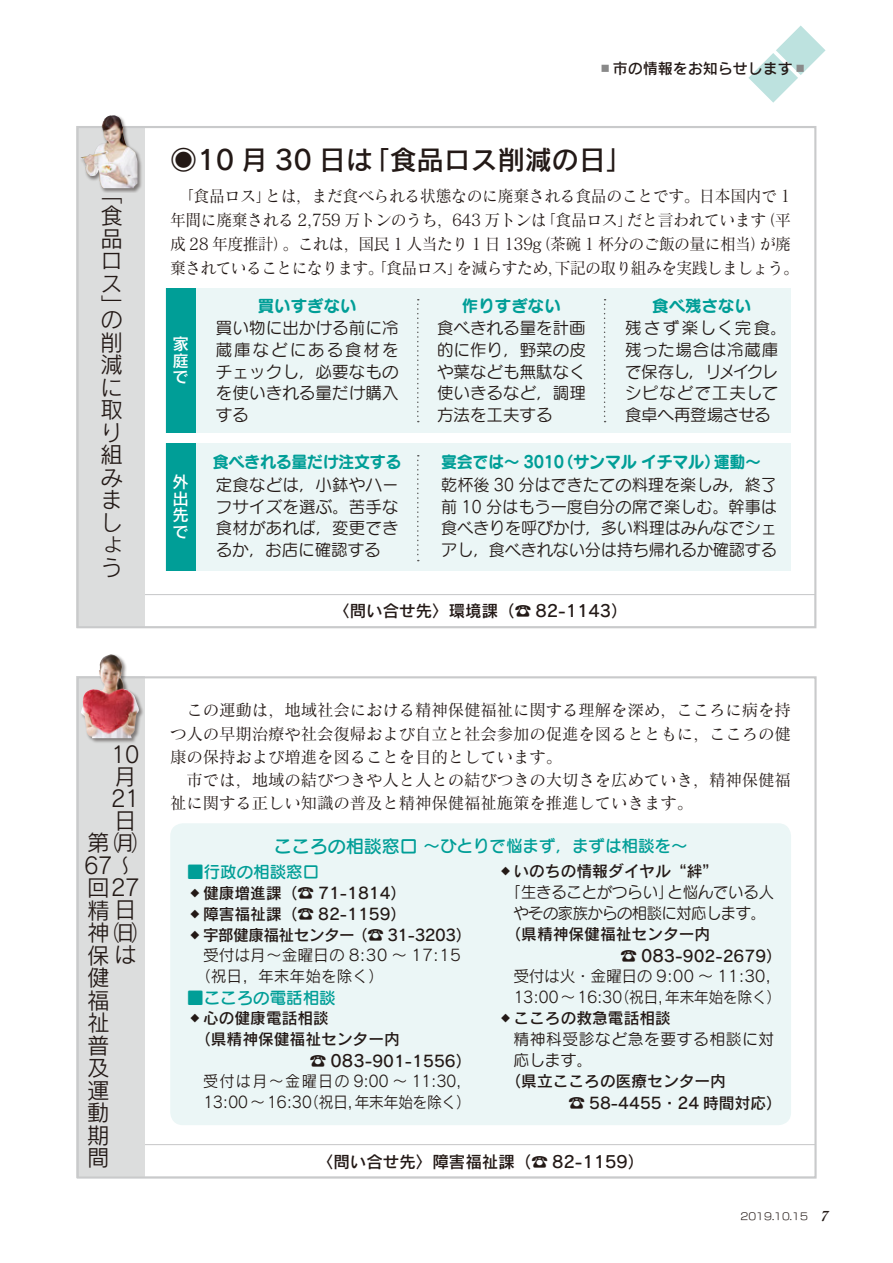
<style>
.page{position:relative;width:893px;height:1263px;background:#fff}
.page>*{position:absolute;margin:0;border:0;box-sizing:border-box;transform-origin:0 0}
._２行目以降字下げ{font:27px "Rodin Pro N DB";color:#231916}
.t1{font:22.5px/22.5px "Rodin Pro M";letter-spacing:-.045em;color:#231916;text-align:justify}
.t2{font:22.5px/22.5px "Rodin Pro N M";color:#231916;text-align:justify}
.t3{font:22.5px "Rodin Pro M";letter-spacing:-.045em;color:#231916;scale:.96 1}
.t4{font:22.5px "Rodin Pro M";letter-spacing:-.045em;color:#231916;scale:.94 1}
._２行目以降字下げ-2{font:16.5px/21.8px "Seurat Pro N M";letter-spacing:.005em;color:#231916;text-align:justify}
.t5{font:16.5px/24px "Matisse Pro N M";letter-spacing:-.04em;color:#231916;text-align:center;scale:.96 1}
.t6{font:16.5px/23.2px "Matisse Pro M";letter-spacing:-.01em;color:#231916;text-align:justify}
._２行目以降字下げ-3{font:16.5px "Seurat Pro N B";letter-spacing:-.02em;color:#009e97}
.いんふぉ本文{font:16.5px "Seurat Pro DB";color:#009e97}
.t7{font:16.5px "Rodin Pro DB";color:#231916}
.t8{font:16.5px "Rodin Pro N DB";color:#231916}
._２行目以降字下げ-4{font:16.5px/16.5px "Rodin Pro DB";color:#fff;text-align:justify}
.いんふぉ本文-2{font:15.75px "Rodin Pro DB";color:#231916}
.いんふぉ本文-3{font:15.75px/21px "Rodin Pro M";letter-spacing:-.04em;color:#231916;scale:.96 1}
.いんふぉ本文-4{font:15.75px/21px "Seurat Pro M";letter-spacing:-.03em;color:#231916;text-align:center}
.いんふぉ本文-5{font:15.75px "Rodin Pro M";color:#231916}
.いんふぉ本文-6{font:15.75px "Rodin Pro DB";letter-spacing:-.03em;color:#231916}
.いんふぉ本文-7{font:15.75px/21px "Seurat Pro M";letter-spacing:.035em;color:#231916}
.いんふぉ本文-8{font:15.75px "Rodin Pro M";letter-spacing:-.02em;color:#231916}
.t9{font:15px "Rodin Cattleya Pro DB";color:#231916}
.t10{font:9.75px "New Rodin Pro M";color:#231916}
.s1{color:#898989}
.s2{font-size:18px}
.s3{font-size:16.5px}
.s4{font-family:"Matisse Eleganto Pro B";font-style:italic;font-size:13.5px}
</style>
<div class="page">
<svg style="left:748px;top:26px;width:77px;height:77px"></svg>
<div style="left:77px;top:594px;width:739px;height:34px;border:1px solid #c9cacb"></div>
<div style="left:77px;top:126px;width:68px;height:502px;background:#dcdddd"></div>
<div style="left:77px;top:1144px;width:739px;height:34px;border:1px solid #c9cacb"></div>
<div style="left:77px;top:676px;width:68px;height:502px;background:#dcdddd"></div>
<div style="left:80px;top:114px;width:62px;height:79px;background:#231916;opacity:.5"></div>
<img style="left:81px;top:115px;width:56px;height:73px">
<div style="left:165px;top:288px;width:626px;height:145px;background:#ebf6f6"></div>
<div style="left:165px;top:443px;width:626px;height:127px;background:#ebf6f6"></div>
<div style="left:166px;top:288px;width:30px;height:145px;background:#009e97"></div>
<div style="left:166px;top:443px;width:30px;height:127px;background:#009e97"></div>
<svg style="left:417px;top:299px;width:2px;height:123px"></svg>
<svg style="left:417px;top:455px;width:2px;height:106px"></svg>
<svg style="left:604px;top:299px;width:2px;height:123px"></svg>
<div style="left:80px;top:653px;width:64px;height:90px;background:#231916;opacity:.5"></div>
<img style="left:81px;top:654px;width:58px;height:84px">
<div style="left:170px;top:823px;width:621px;height:302px;background:#ebf6f6;border-radius:13px"></div>
<p class="t2" style="left:100px;top:181px;width:23px">「食品ロス」</p>
<p class="t2" style="left:100px;top:308px;width:23px;text-align:left">の削減に取り組みましょう</p>
<p class="t9" style="left:598px;top:58px;width:211px"><span class="s1">▪</span>市の情報をお知らせします<span class="s1">▪</span></p>
<p class="_２行目以降字下げ" style="left:170px;top:142px;width:464px">◉10 月 30 日は「食品ロス削減の日」</p>
<p class="t5" style="left:170px;top:183px;width:656px">「食品ロス」とは，まだ食べられる状態なのに廃棄される食品のことです。日本国内で 1年間に廃棄される 2,759 万トンのうち，643 万トンは「食品ロス」だと言われています（平成 28 年度推計）。これは，国民 1 人当たり 1 日 139g（茶碗 1 杯分のご飯の量に相当）が廃棄されていることになります。「食品ロス」を減らすため，下記の取り組みを実践しましょう。</p>
<p class="_２行目以降字下げ-4" style="left:172px;top:335px;width:17px">家庭で</p>
<p class="_２行目以降字下げ-4" style="left:172px;top:473px;width:17px">外出先で</p>
<p class="_２行目以降字下げ-3" style="left:258px;top:294px;width:100px">買いすぎない</p>
<p class="_２行目以降字下げ-2" style="left:216px;top:317px;width:184px">買い物に出かける前に冷蔵庫などにある食材をチェックし，必要なものを使いきれる量だけ購入する</p>
<p class="_２行目以降字下げ-3" style="left:213px;top:451px;width:190px">食べきれる量だけ注文する</p>
<p class="_２行目以降字下げ-2" style="left:216px;top:473px;width:184px">定食などは，小鉢やハーフサイズを選ぶ。苦手な食材があれば，変更できるか，お店に確認する</p>
<p class="_２行目以降字下げ-3" style="left:462px;top:294px;width:100px">作りすぎない</p>
<p class="_２行目以降字下げ-2" style="left:437px;top:317px;width:150px">食べきれる量を計画的に作り，野菜の皮や葉なども無駄なく使いきるなど，調理方法を工夫する</p>
<p class="_２行目以降字下げ-3" style="left:652px;top:294px;width:100px">食べ残さない</p>
<p class="_２行目以降字下げ-2" style="left:625px;top:317px;width:163px;text-align:left">残さず楽しく完食。残った場合は冷蔵庫で保存し，リメイクレシピなどで工夫して食卓へ再登場させる</p>
<p class="_２行目以降字下げ-3" style="left:441px;top:451px;width:321px">宴会では〜 3010（サンマル イチマル）運動〜</p>
<p class="_２行目以降字下げ-2" style="left:441px;top:473px;width:337px">乾杯後 30 分はできたての料理を楽しみ，終了前 10 分はもう一度自分の席で楽しむ。幹事は食べきりを呼びかけ，多い料理はみんなでシェアし，食べきれない分は持ち帰れるか確認する</p>
<p class="t8" style="left:333px;top:600px;width:296px">〈問い合せ先〉環境課（☎ 82-1143）</p>
<p class="t3" style="left:111px;top:740px;width:32px">10</p>
<p class="t1" style="left:114px;top:764px;width:20px">月</p>
<p class="t3" style="left:111px;top:784px;width:31px">21</p>
<p class="t1" style="left:114px;top:808px;width:20px">日</p>
<p class="t1" style="left:87px;top:831px;width:51px">第㈪</p>
<p class="t4" style="left:84px;top:850px;width:47px">67〜</p>
<p class="t1" style="left:87px;top:876px;width:54px">回27</p>
<p class="t1" style="left:87px;top:898px;width:47px">精日</p>
<p class="t1" style="left:87px;top:920px;width:51px">神㈰</p>
<p class="t1" style="left:87px;top:943px;width:50px">保は</p>
<p class="t1" style="left:87px;top:966px;width:23px">健福祉普及運動期間</p>
<p class="t6" style="left:170px;top:698px;width:622px">　この運動は，地域社会における精神保健福祉に関する理解を深め，こころに病を持つ人の早期治療や社会復帰および自立と社会参加の促進を図るとともに，こころの健康の保持および増進を図ることを目的としています。</p>
<p class="t6" style="left:170px;top:768px;width:622px">　市では，地域の結びつきや人と人との結びつきの大切さを広めていき，精神保健福祉に関する正しい知識の普及と精神保健福祉施策を推進していきます。</p>
<p class="いんふぉ本文" style="left:274px;top:835px;width:415px"><span class="s2">こころの相談窓口</span> 〜ひとりで悩まず，まずは相談を〜</p>
<p class="いんふぉ本文" style="left:187px;top:861px;width:133px">■行政の相談窓口</p>
<p class="いんふぉ本文-2" style="left:187px;top:882px;width:221px">❖健康増進課（<span class="s3">☎</span> 71-1814）</p>
<p class="いんふぉ本文-2" style="left:187px;top:903px;width:221px">❖障害福祉課（<span class="s3">☎</span> 82-1159）</p>
<p class="いんふぉ本文-6" style="left:187px;top:924px;width:286px">❖宇部健康福祉センター（<span class="s3">☎</span> 31-3203）</p>
<p class="いんふぉ本文-5" style="left:203px;top:945px;width:259px">受付は月〜金曜日の 8:30 〜 17:15</p>
<p class="いんふぉ本文-5" style="left:195px;top:966px;width:190px">（祝日，年末年始を除く）</p>
<p class="いんふぉ本文" style="left:187px;top:987px;width:150px">■こころの電話相談</p>
<p class="いんふぉ本文-2" style="left:187px;top:1008px;width:143px">❖心の健康電話相談</p>
<p class="いんふぉ本文-2" style="left:195px;top:1029px;width:206px">（県精神保健福祉センター内</p>
<p class="いんふぉ本文-2" style="left:310px;top:1050px;width:163px"><span class="s3">☎ 083-</span>901-1556）</p>
<p class="いんふぉ本文-3" style="left:203px;top:1070px;width:281px">受付は月〜金曜日の 9:00 〜 11:30，<br>13:00〜16:30（祝日，年末年始を除く）</p>
<p class="いんふぉ本文-2" style="left:498px;top:861px;width:222px">❖いのちの情報ダイヤル“絆”</p>
<p class="いんふぉ本文-4" style="left:506px;top:881px;width:270px">「生きることがつらい」と悩んでいる人やその家族からの相談に対応します。</p>
<p class="いんふぉ本文-2" style="left:506px;top:924px;width:206px">（県精神保健福祉センター内</p>
<p class="いんふぉ本文-2" style="left:620px;top:945px;width:163px"><span class="s3">☎ 083-</span>902-2679）</p>
<p class="いんふぉ本文-8" style="left:513px;top:966px;width:269px">受付は火・金曜日の 9:00 〜 11:30，</p>
<p class="いんふぉ本文-3" style="left:513px;top:986px;width:281px">13:00〜16:30（祝日，年末年始を除く）</p>
<p class="いんふぉ本文-2" style="left:498px;top:1008px;width:175px">❖こころの救急電話相談</p>
<p class="いんふぉ本文-7" style="left:513px;top:1028px;width:262px">精神科受診など急を要する相談に対応します。</p>
<p class="いんふぉ本文-2" style="left:506px;top:1071px;width:222px">（県立こころの医療センター内</p>
<p class="いんふぉ本文-2" style="left:569px;top:1092px;width:215px"><span class="s3">☎</span> 58-4455・24 時間対応）</p>
<p class="t7" style="left:317px;top:1150px;width:329px">〈問い合せ先〉障害福祉課（☎ 82-1159）</p>
<p class="t10" style="left:740px;top:1208px;width:93px">2019.10.15 <span class="s4">7</span></p>
</div>
